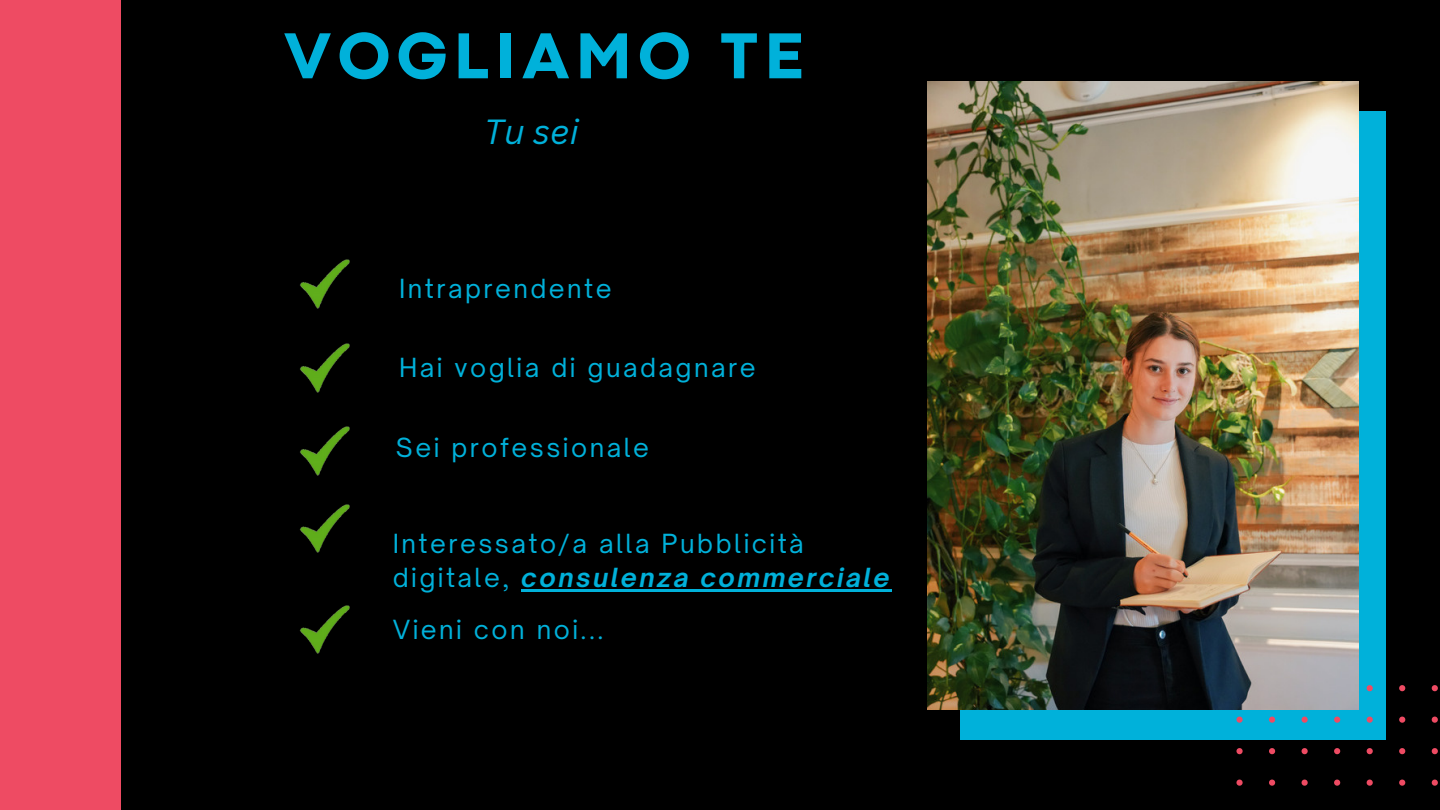
<style>
.page{position:relative;width:1440px;height:810px;background:#000}
.page>*{position:absolute;margin:0;border:0;box-sizing:border-box;transform-origin:0 0}
.t1{font:800 67.7px "Codec Pro";letter-spacing:.1em;color:#00b1da}
.t2{font:italic 34px "Canva Sans";color:#00b1da}
.t3{font:25.2px/34.5px "Open Sauce One";letter-spacing:.1em;color:#00b1da}
.s1{font-weight:700;font-style:italic}
</style>
<div class="page">
<div style="left:0;top:0;width:122px;height:810px;background:#ee4b63"></div>
<div style="left:960px;top:111px;width:426px;height:629px;background:#00b1da"></div>
<svg style="left:1236px;top:685px;width:202px;height:101px"></svg>
<img style="left:927px;top:81px;width:432px;height:629px">
<img style="left:300px;top:259px;width:50px;height:49px">
<hr style="left:521px;top:589px;width:371px;height:2px;background:#00b1da">
<img style="left:300px;top:343px;width:50px;height:49px">
<img style="left:300px;top:426px;width:50px;height:49px">
<img style="left:299px;top:504px;width:51px;height:49px">
<img style="left:299px;top:605px;width:51px;height:49px">
<p class="t1" style="left:284px;top:32px;width:521px">VOGLIAMO TE</p>
<p class="t2" style="left:484px;top:108px;width:96px">Tu sei</p>
<p class="t3" style="left:399px;top:271px;width:214px">Intraprendente</p>
<p class="t3" style="left:399px;top:350px;width:358px">Hai voglia di guadagnare</p>
<p class="t3" style="left:396px;top:430px;width:255px">Sei professionale</p>
<p class="t3" style="left:393px;top:526px;width:499px">Interessato/a alla Pubblicità digitale, <span class="s1">consulenza commerciale</span></p>
<p class="t3" style="left:393px;top:612px;width:212px">Vieni con noi...</p>
</div>
